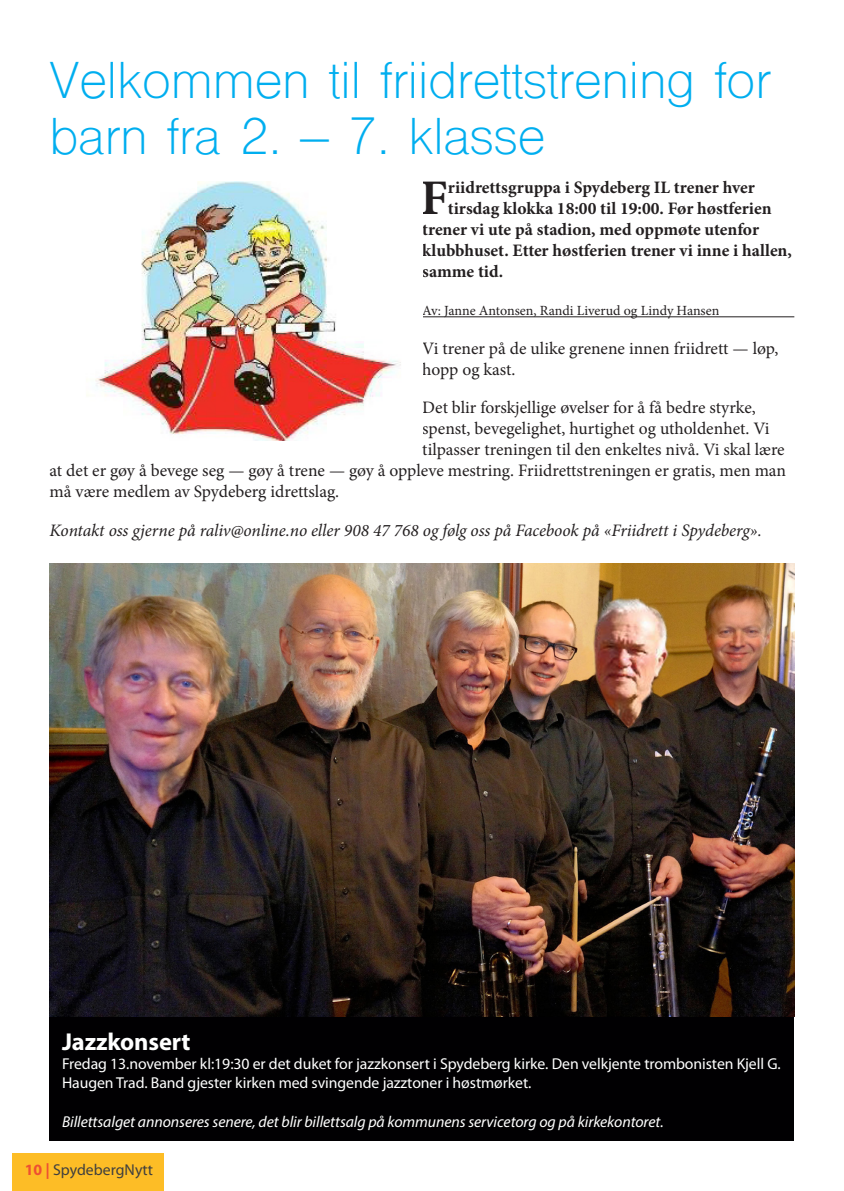
<style>
.page{position:relative;width:844px;height:1191px;background:#fff}
.page>*{position:absolute;margin:0;border:0;box-sizing:border-box;transform-origin:0 0}
.t1{font:700 49.88px "Minion Pro";color:#231f20}
.t2{font:49px/56px "Shree Dev 0714";color:#00aeef}
.t3{font:700 24.5px "Myriad Pro";letter-spacing:-.005em;color:#fff}
.t4{font:17.5px/21px "Minion Pro";color:#231f20}
.t5{font:700 17.5px "Minion Pro";color:#231f20}
.t6{font:italic 17.5px "Minion Pro";letter-spacing:-.005em;color:#231f20}
.t7{font:15.75px/19.2px "Myriad Pro";letter-spacing:-.005em;color:#fff}
.t8{font:italic 15.75px "Myriad Pro";letter-spacing:-.005em;color:#fff}
.t9{font:15.75px "Myriad Pro";color:#3f3f3f}
.t10{font:14px "Minion Pro";letter-spacing:-.005em;color:#231f20}
.s1{font-weight:700;color:#ee5032}
</style>
<div class="page">
<div style="left:12px;top:1153px;width:152px;height:38px;background:#fdbd26"></div>
<hr style="left:422px;top:316px;width:372px;height:1px;background:#231f20">
<img style="left:86px;top:181px;width:315px;height:259px">
<div style="left:50px;top:1016px;width:744px;height:125px;background:#010002"></div>
<img style="left:50px;top:564px;width:744px;height:452px">
<h2 class="t2" style="left:50px;top:58px;width:722px">Velkommen til friidrettstrening for barn fra 2. – 7. klasse</h2>
<h1 class="t1" style="left:420px;top:163px;width:29px">F</h1>
<p class="t5" style="left:448px;top:175px;width:308px">riidrettsgruppa i Spydeberg IL trener hver</p>
<p class="t5" style="left:448px;top:196px;width:325px">tirsdag klokka 18:00 til 19:00. Før høstferien</p>
<p class="t5" style="left:422px;top:217px;width:338px">trener vi ute på stadion, med oppmøte utenfor</p>
<p class="t5" style="left:422px;top:238px;width:371px">klubbhuset. Etter høstferien trener vi inne i hallen,</p>
<p class="t5" style="left:422px;top:259px;width:82px">samme tid.</p>
<p class="t10" style="left:422px;top:301px;width:298px">Av: Janne Antonsen, Randi Liverud og Lindy Hansen</p>
<p class="t4" style="left:422px;top:338px;width:358px">Vi trener på de ulike grenene innen friidrett — løp, hopp og kast.</p>
<p class="t4" style="left:422px;top:397px;width:335px">Det blir forskjellige øvelser for å få bedre styrke,</p>
<p class="t4" style="left:422px;top:418px;width:349px">spenst, bevegelighet, hurtighet og utholdenhet. Vi</p>
<p class="t4" style="left:422px;top:439px;width:364px">tilpasser treningen til den enkeltes nivå. Vi skal lære</p>
<p class="t4" style="left:50px;top:460px;width:737px">at det er gøy å bevege seg — gøy å trene — gøy å oppleve mestring. Friidrettstreningen er gratis, men man</p>
<p class="t4" style="left:50px;top:481px;width:291px">må være medlem av Spydeberg idrettslag.</p>
<p class="t6" style="left:50px;top:518px;width:713px">Kontakt oss gjerne på raliv@online.no eller 908 47 768 og følg oss på Facebook på «Friidrett i Spydeberg».</p>
<h3 class="t3" style="left:62px;top:1025px;width:130px">Jazzkonsert</h3>
<p class="t7" style="left:62px;top:1053px;width:720px">Fredag 13.november kl:19:30 er det duket for jazzkonsert i Spydeberg kirke. Den velkjente trombonisten Kjell G.<br>Haugen Trad. Band gjester kirken med svingende jazztoner i høstmørket.</p>
<p class="t8" style="left:62px;top:1111px;width:603px">Billettsalget annonseres senere, det blir billettsalg på kommunens servicetorg og på kirkekontoret.</p>
<p class="t9" style="left:25px;top:1159px;width:129px"><span class="s1">10 |</span> SpydebergNytt</p>
</div>
